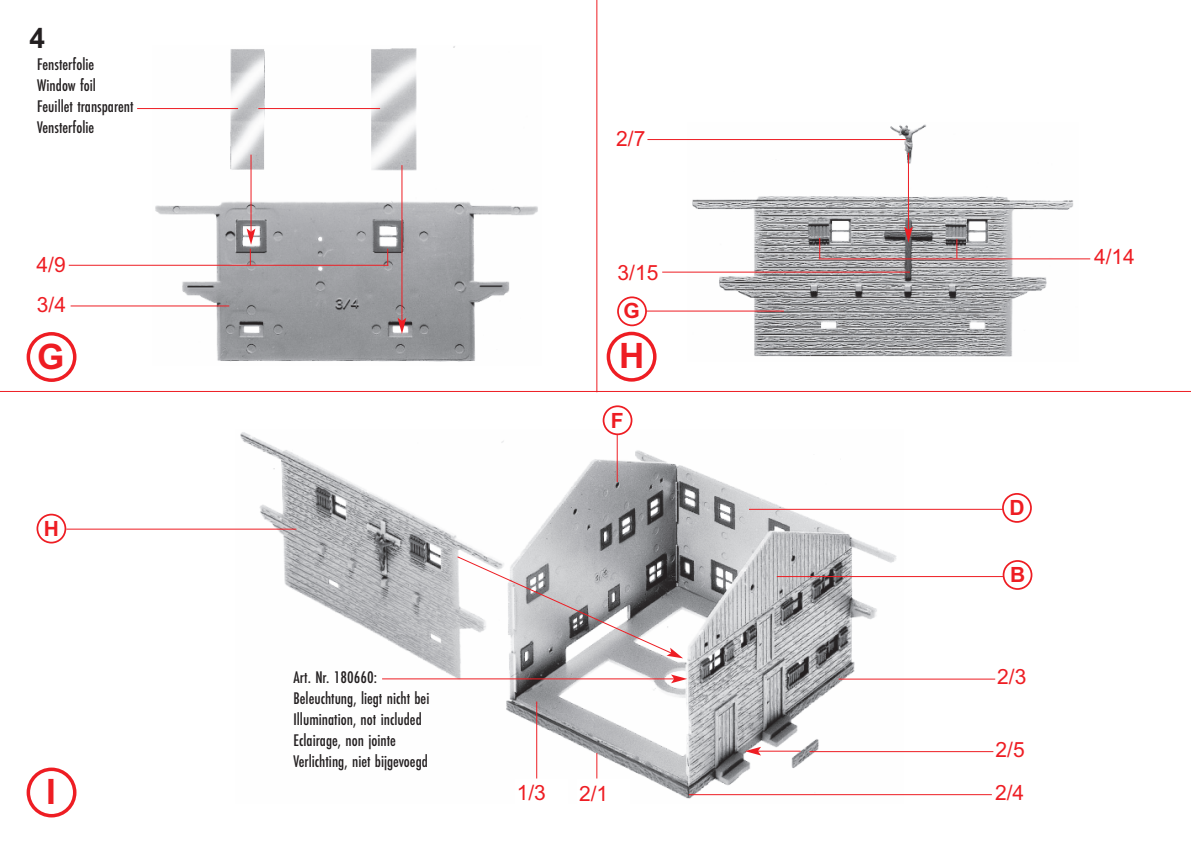
<style>
.page{position:relative;width:1191px;height:844px;background:#fff}
.page>*{position:absolute;margin:0;border:0;box-sizing:border-box;transform-origin:0 0}
.t1{font:700 35px "Arial";color:#ee1d23}
.t2{font:700 28px "Arial";color:#231f20}
.t3{font:21px/39.9px "Arial";color:#ee1d23}
.t4{font:700 21px "Arial";color:#ee1d23}
.t5{font:17.5px/21px "Futura EF Medium Con";color:#231f20}
</style>
<div class="page">
<hr style="left:596px;top:0;width:1px;height:392px;background:#ee1d23">
<hr style="left:0;top:391px;width:1191px;height:1px;background:#ee1d23">
<img style="left:152px;top:46px;width:386px;height:316px">
<img style="left:687px;top:124px;width:391px;height:233px">
<img style="left:235px;top:432px;width:668px;height:367px">
<svg style="left:27px;top:332px;width:49px;height:50px"></svg>
<svg style="left:27px;top:767px;width:49px;height:50px"></svg>
<div style="left:515px;top:778px;width:52px;height:32px;background:#fff"></div>
<div style="left:577px;top:779px;width:53px;height:31px;background:#fff"></div>
<hr style="left:71px;top:305px;width:158px;height:1px;background:#ee1d23">
<hr style="left:66px;top:528px;width:230px;height:1px;background:#ee1d23">
<hr style="left:617px;top:435px;width:1px;height:47px;background:#ee1d23">
<hr style="left:536px;top:701px;width:1px;height:77px;background:#ee1d23">
<svg style="left:596px;top:752px;width:1px;height:26px"></svg>
<hr style="left:646px;top:310px;width:138px;height:1px;background:#ee1d23">
<hr style="left:749px;top:508px;width:253px;height:1px;background:#ee1d23">
<hr style="left:777px;top:576px;width:226px;height:1px;background:#ee1d23">
<hr style="left:838px;top:678px;width:157px;height:1px;background:#ee1d23">
<hr style="left:809px;top:751px;width:184px;height:1px;background:#ee1d23">
<hr style="left:689px;top:794px;width:302px;height:1px;background:#ee1d23">
<hr style="left:647px;top:139px;width:258px;height:1px;background:#ee1d23">
<hr style="left:818px;top:258px;width:272px;height:1px;background:#ee1d23">
<svg style="left:387px;top:249px;width:1px;height:16px"></svg>
<svg style="left:819px;top:238px;width:1px;height:20px"></svg>
<svg style="left:956px;top:239px;width:1px;height:19px"></svg>
<hr style="left:251px;top:155px;width:1px;height:76px;background:#ee1d23">
<svg style="left:247px;top:228px;width:8px;height:37px"></svg>
<hr style="left:401px;top:165px;width:1px;height:156px;background:#ee1d23">
<svg style="left:397px;top:317px;width:9px;height:17px"></svg>
<hr style="left:382px;top:678px;width:292px;height:1px;background:#ee1d23">
<svg style="left:671px;top:674px;width:16px;height:9px"></svg>
<hr style="left:758px;top:750px;width:42px;height:1px;background:#ee1d23">
<svg style="left:745px;top:746px;width:16px;height:9px"></svg>
<hr style="left:908px;top:153px;width:1px;height:77px;background:#ee1d23">
<svg style="left:904px;top:226px;width:8px;height:17px"></svg>
<hr style="left:69px;top:265px;width:319px;height:1px;background:#ee1d23">
<hr style="left:662px;top:271px;width:248px;height:1px;background:#ee1d23">
<svg style="left:606px;top:296px;width:50px;height:85px"></svg>
<svg style="left:1002px;top:560px;width:30px;height:29px"></svg>
<svg style="left:1002px;top:493px;width:29px;height:29px"></svg>
<svg style="left:602px;top:405px;width:30px;height:30px"></svg>
<svg style="left:37px;top:513px;width:29px;height:30px"></svg>
<svg style="left:456px;top:555px;width:227px;height:103px"></svg>
<hr style="left:137px;top:108px;width:101px;height:1px;background:#ee1d23">
<hr style="left:258px;top:108px;width:122px;height:1px;background:#ee1d23">
<h2 class="t2" style="left:30px;top:22px;width:17px">4</h2>
<p class="t5" style="left:37px;top:55px;width:98px">Fensterfolie<br>Window foil<br>Feuillet transparent<br>Vensterfolie</p>
<p class="t3" style="left:37px;top:244px;width:31px">4/9<br>3/4</p>
<p class="t3" style="left:616px;top:119px;width:31px">2/7</p>
<p class="t3" style="left:617px;top:253px;width:42px">3/15</p>
<p class="t4" style="left:623px;top:298px;width:18px">G</p>
<h1 class="t1" style="left:37px;top:336px;width:29px">G</h1>
<h1 class="t1" style="left:619px;top:335px;width:27px">H</h1>
<p class="t4" style="left:44px;top:516px;width:17px">H</p>
<h1 class="t1" style="left:46px;top:771px;width:11px">I</h1>
<p class="t5" style="left:293px;top:668px;width:137px">Art. Nr. 180660:<br>Beleuchtung, liegt nicht bei<br>Illumination, not included<br>Eclairage, non jointe<br>Verlichting, niet bijgevoegd</p>
<p class="t4" style="left:611px;top:408px;width:14px">F</p>
<p class="t4" style="left:1009px;top:495px;width:17px">D</p>
<p class="t4" style="left:1010px;top:562px;width:17px">B</p>
<p class="t3" style="left:997px;top:657px;width:31px">2/3</p>
<p class="t3" style="left:995px;top:730px;width:31px">2/5</p>
<p class="t3" style="left:517px;top:772px;width:31px">1/3</p>
<p class="t3" style="left:579px;top:773px;width:31px">2/1</p>
<p class="t3" style="left:995px;top:772px;width:31px">2/4</p>
<p class="t3" style="left:1094px;top:237px;width:42px">4/14</p>
</div>
